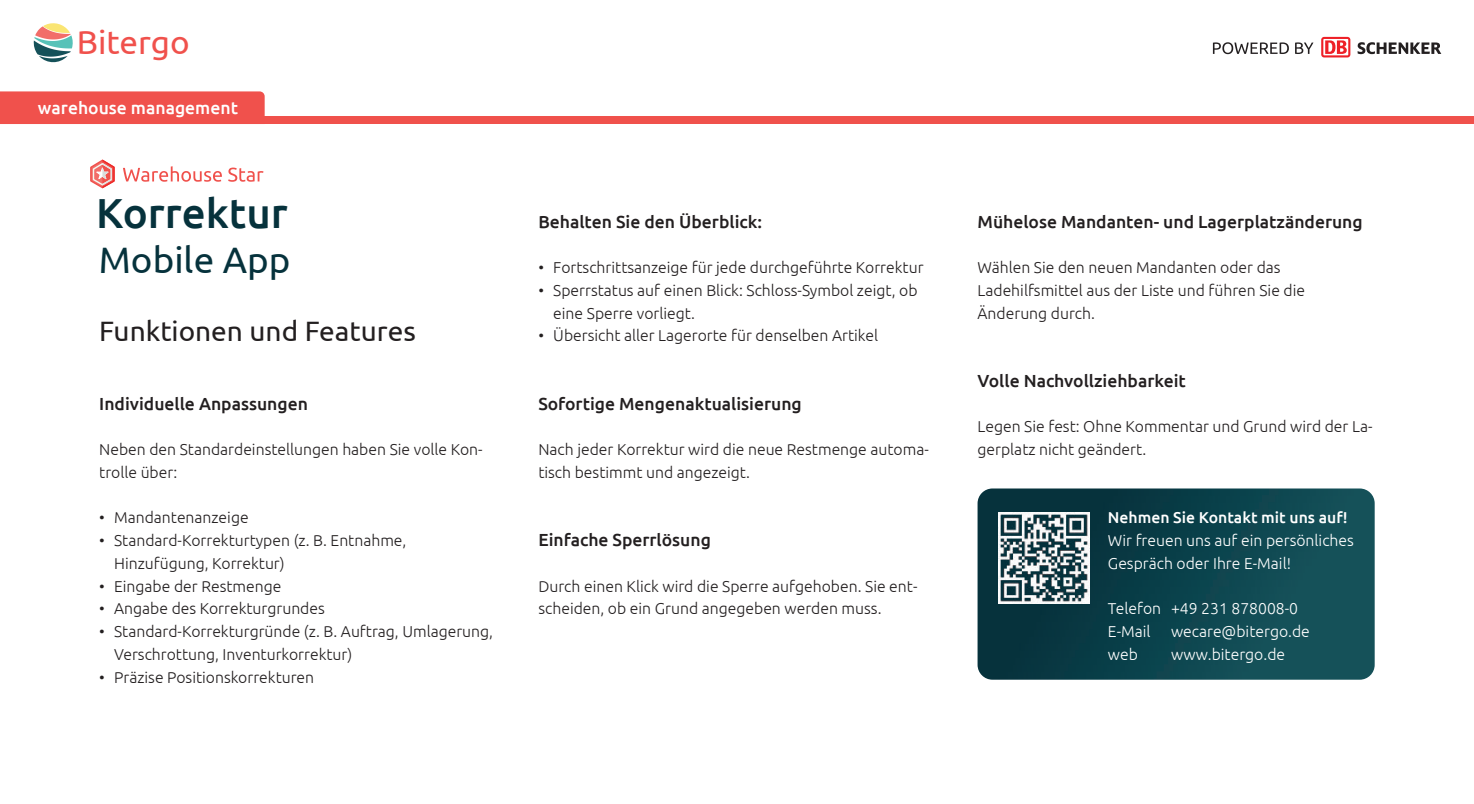
<style>
.page{position:relative;width:1474px;height:804px;background:#fff}
.page>*{position:absolute;margin:0;border:0;box-sizing:border-box;transform-origin:0 0}
.t1{font:500 42px "Ubuntu";color:#06323c}
.t2{font:36.75px "Ubuntu";color:#06323c}
.t3{font:33.25px "Ubuntu";color:#f0514c}
.t4{font:28px "Ubuntu";color:#231f20}
.t5{font:500 17.5px "Ubuntu";color:#231f20}
.t6{font:500 17.5px "Ubuntu";color:#fff}
.t7{font:300 15.75px/22.8px "Ubuntu";color:#231f20}
.t8{font:300 15.75px/22.8px "Ubuntu";color:#fff}
.t9{font:500 15.75px "Ubuntu";color:#fff}
</style>
<div class="page">
<img style="left:977px;top:488px;width:397px;height:192px;border-radius:15px">
<svg style="left:123px;top:166px;width:99px;height:16px"></svg>
<svg style="left:228px;top:168px;width:35px;height:14px"></svg>
<svg style="left:90px;top:159px;width:25px;height:30px"></svg>
<div style="left:0;top:91px;width:265px;height:25px;background:#f0514c"></div>
<div style="left:0;top:116px;width:1473px;height:8px;background:#f0514c"></div>
<svg style="left:33px;top:23px;width:40px;height:40px"></svg>
<svg style="left:1212px;top:42px;width:76px;height:12px"></svg>
<svg style="left:1295px;top:42px;width:18px;height:12px"></svg>
<svg style="left:1357px;top:42px;width:84px;height:12px"></svg>
<svg style="left:1321px;top:37px;width:29px;height:20px"></svg>
<img style="left:998px;top:513px;width:91px;height:91px">
<h3 class="t3" style="left:77px;top:28px;width:115px">Bitergo</h3>
<p class="t6" style="left:38px;top:100px;width:201px">warehouse management</p>
<h1 class="t1" style="left:96px;top:195px;width:193px">Korrektur</h1>
<h2 class="t2" style="left:99px;top:244px;width:193px">Mobile App</h2>
<h3 class="t4" style="left:99px;top:320px;width:318px">Funktionen und Features</h3>
<p class="t5" style="left:99px;top:396px;width:210px">Individuelle Anpassungen</p>
<p class="t7" style="left:99px;top:439px;width:385px">Neben den Standardeinstellungen haben Sie volle Kon&shy;trolle über:</p>
<p class="t7" style="left:99px;top:507px;width:151px">• Mandantenanzeige</p>
<p class="t7" style="left:114px;top:530px;width:294px;text-indent:-15px">• Standard-Korrekturtypen (z. B. Entnahme,<br>Hinzufügung, Korrektur)</p>
<p class="t7" style="left:99px;top:575px;width:184px">• Eingabe der Restmenge</p>
<p class="t7" style="left:99px;top:598px;width:227px">• Angabe des Korrekturgrundes</p>
<p class="t7" style="left:114px;top:621px;width:380px;text-indent:-15px">• Standard-Korrekturgründe (z. B. Auftrag, Umlagerung,<br>Verschrottung, Inventurkorrektur)</p>
<p class="t7" style="left:99px;top:666px;width:216px">• Präzise Positionskorrekturen</p>
<p class="t5" style="left:538px;top:214px;width:225px">Behalten Sie den Überblick:</p>
<p class="t7" style="left:538px;top:257px;width:387px">• Fortschrittsanzeige für jede durchgeführte Korrektur</p>
<p class="t7" style="left:553px;top:280px;width:366px;text-indent:-15px">• Sperrstatus auf einen Blick: Schloss-Symbol zeigt, ob eine Sperre vorliegt.</p>
<p class="t7" style="left:538px;top:325px;width:341px">• Übersicht aller Lagerorte für denselben Artikel</p>
<p class="t5" style="left:538px;top:396px;width:265px">Sofortige Mengenaktualisierung</p>
<p class="t7" style="left:538px;top:439px;width:392px">Nach jeder Korrektur wird die neue Restmenge automa&shy;tisch bestimmt und angezeigt.</p>
<p class="t5" style="left:538px;top:532px;width:174px">Einfache Sperrlösung</p>
<p class="t7" style="left:538px;top:575px;width:380px">Durch einen Klick wird die Sperre aufgehoben. Sie ent&shy;scheiden, ob ein Grund angegeben werden muss.</p>
<p class="t5" style="left:977px;top:214px;width:387px">Mühelose Mandanten- und Lagerplatzänderung</p>
<p class="t7" style="left:977px;top:257px;width:329px">Wählen Sie den neuen Mandanten oder das<br>Ladehilfsmittel aus der Liste und führen Sie die<br>Änderung durch.</p>
<p class="t5" style="left:977px;top:373px;width:210px">Volle Nachvollziehbarkeit</p>
<p class="t7" style="left:977px;top:416px;width:396px">Legen Sie fest: Ohne Kommentar und Grund wird der La&shy;gerplatz nicht geändert.</p>
<p class="t9" style="left:1107px;top:511px;width:241px">Nehmen Sie Kontakt mit uns auf!</p>
<p class="t8" style="left:1107px;top:530px;width:247px">Wir freuen uns auf ein persönliches<br>Gespräch oder Ihre E-Mail!</p>
<p class="t8" style="left:1107px;top:598px;width:192px">Telefon +49 231 878008-0<br>E-Mail</p>
<p class="t8" style="left:1170px;top:621px;width:140px">wecare@bitergo.de</p>
<p class="t8" style="left:1107px;top:644px;width:32px">web</p>
<p class="t8" style="left:1170px;top:644px;width:116px">www.bitergo.de</p>
</div>
